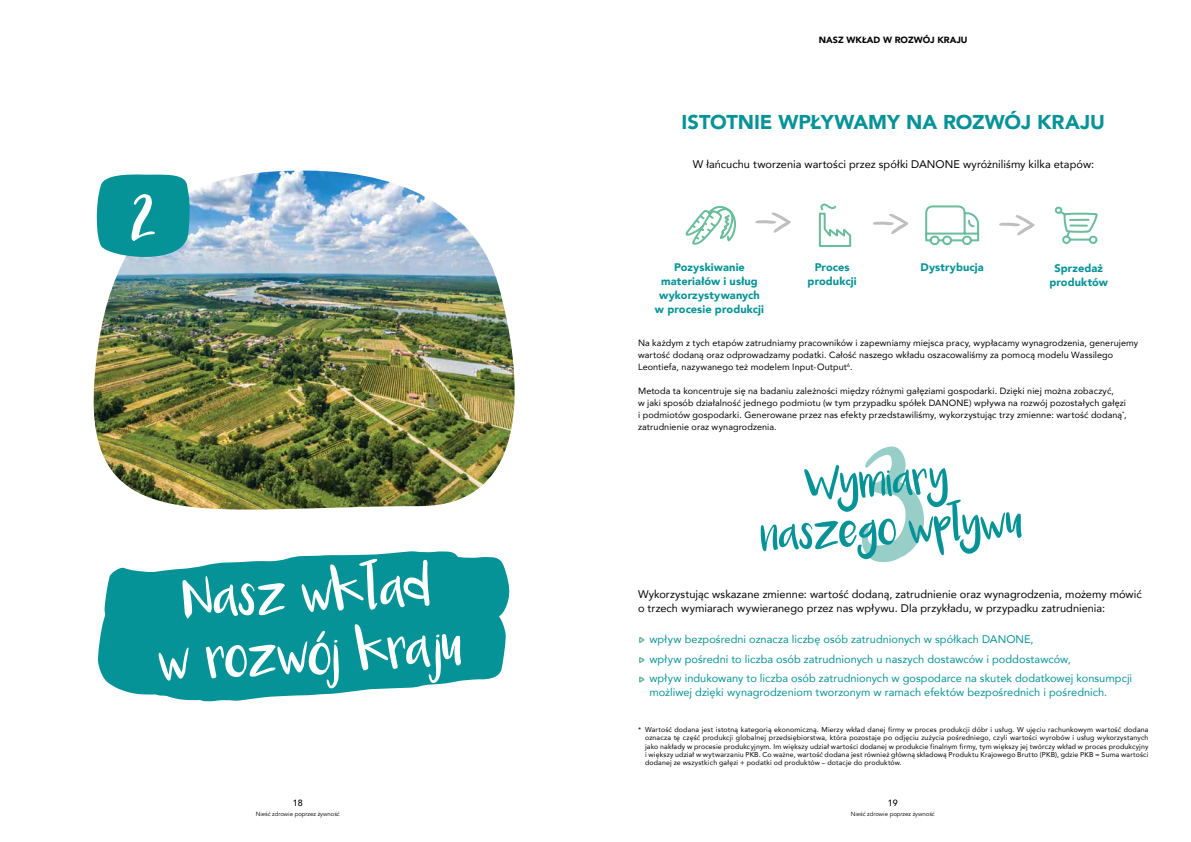
<style>
.page{position:relative;width:1191px;height:842px;background:#fff}
.page>*{position:absolute;margin:0;border:0;box-sizing:border-box;transform-origin:0 0}
.t1{font:900 20px "Avenir";letter-spacing:-.005em;color:#069397}
.t2{font:11px/19.7px "Avenir";letter-spacing:.005em;color:#069397}
.t3{font:11px/14px "Avenir";letter-spacing:.005em;color:#000}
.t4{font:900 11px/14px "Avenir";letter-spacing:.01em;color:#069397;text-align:center}
.t5{font:9px/12px "Avenir";letter-spacing:.015em;color:#000}
.t6{font:900 9px "Avenir";color:#000}
.t7{font:500 9px "Avenir";color:#000}
.t8{font:7px/8.4px "Avenir";letter-spacing:.025em;color:#000;text-align:justify}
.t9{font:6px "Avenir";color:#000}
</style>
<div class="page">
<img style="left:93px;top:171px;width:422px;height:339px">
<svg style="left:98px;top:551px;width:412px;height:150px"></svg>
<svg style="left:95px;top:174px;width:96px;height:94px;background:#43aaaf"></svg>
<svg style="left:925px;top:205px;width:55px;height:41px"></svg>
<svg style="left:760px;top:446px;width:261px;height:116px"></svg>
<svg style="left:755px;top:212px;width:35px;height:21px"></svg>
<svg style="left:873px;top:214px;width:35px;height:20px"></svg>
<svg style="left:999px;top:215px;width:35px;height:20px"></svg>
<svg style="left:818px;top:203px;width:34px;height:44px"></svg>
<svg style="left:1054px;top:206px;width:44px;height:38px"></svg>
<svg style="left:638px;top:637px;width:7px;height:6px"></svg>
<svg style="left:638px;top:657px;width:7px;height:6px"></svg>
<svg style="left:638px;top:676px;width:7px;height:7px"></svg>
<svg style="left:685px;top:206px;width:51px;height:39px"></svg>
<p class="t7" style="left:293px;top:795px;width:11px">18</p>
<p class="t9" style="left:256px;top:810px;width:86px">Nieść zdrowie poprzez żywność</p>
<p class="t6" style="left:819px;top:32px;width:150px">NASZ WKŁAD W ROZWÓJ KRAJU</p>
<h1 class="t1" style="left:681px;top:105px;width:425px">ISTOTNIE WPŁYWAMY NA ROZWÓJ KRAJU</h1>
<h2 class="t3" style="left:692px;top:157px;width:403px">W łańcuchu tworzenia wartości przez spółki DANONE wyróżniliśmy kilka etapów:</h2>
<h2 class="t4" style="left:655px;top:259px;width:111px">Pozyskiwanie materiałów i usług wykorzystywanych w procesie produkcji</h2>
<h2 class="t4" style="left:807px;top:259px;width:51px">Proces produkcji</h2>
<h2 class="t4" style="left:920px;top:259px;width:65px">Dystrybucja</h2>
<h2 class="t4" style="left:1049px;top:261px;width:60px">Sprzedaż produktów</h2>
<p class="t5" style="left:638px;top:336px;width:501px">Na każdym z tych etapów zatrudniamy pracowników i zapewniamy miejsca pracy, wypłacamy wynagrodzenia, generujemy wartość dodaną oraz odprowadzamy podatki. Całość naszego wkładu oszacowaliśmy za pomocą modelu Wassilego<br>Leontiefa, nazywanego też modelem Input-Output<sup>6</sup>.</p>
<p class="t5" style="left:638px;top:384px;width:490px">Metoda ta koncentruje się na badaniu zależności między różnymi gałęziami gospodarki. Dzięki niej można zobaczyć,<br>w jaki sposób działalność jednego podmiotu (w tym przypadku spółek DANONE) wpływa na rozwój pozostałych gałęzi i podmiotów gospodarki. Generowane przez nas efekty przedstawiliśmy, wykorzystując trzy zmienne: wartość dodaną<sup>*</sup>, zatrudnienie oraz wynagrodzenia.</p>
<h2 class="t3" style="left:638px;top:587px;width:505px">Wykorzystując wskazane zmienne: wartość dodaną, zatrudnienie oraz wynagrodzenia, możemy mówić o trzech wymiarach wywieranego przez nas wpływu. Dla przykładu, w przypadku zatrudnienia:</h2>
<p class="t2" style="left:649px;top:629px;width:484px">wpływ bezpośredni oznacza liczbę osób zatrudnionych w spółkach DANONE,<br>wpływ pośredni to liczba osób zatrudnionych u naszych dostawców i poddostawców,<br>wpływ indukowany to liczba osób zatrudnionych w gospodarce na skutek dodatkowej konsumpcji</p>
<h2 class="t2" style="left:649px;top:682px;width:459px">możliwej dzięki wynagrodzeniom tworzonym w ramach efektów bezpośrednich i pośrednich.</h2>
<p class="t8" style="left:645px;top:725px;width:505px;text-indent:-7px">* Wartość dodana jest istotną kategorią ekonomiczną. Mierzy wkład danej firmy w proces produkcji dóbr i usług. W ujęciu rachunkowym wartość dodana oznacza tę część produkcji globalnej przedsiębiorstwa, która pozostaje po odjęciu zużycia pośredniego, czyli wartości wyrobów i usług wykorzystanych jako nakłady w procesie produkcyjnym. Im większy udział wartości dodanej w produkcie finalnym firmy, tym większy jej twórczy wkład w proces produkcyjny i większy udział w wytwarzaniu PKB. Co ważne, wartość dodana jest również główną składową Produktu Krajowego Brutto (PKB), gdzie PKB = Suma wartości dodanej ze wszystkich gałęzi + podatki od produktów – dotacje do produktów.</p>
<p class="t7" style="left:887px;top:795px;width:11px">19</p>
<p class="t9" style="left:850px;top:810px;width:86px">Nieść zdrowie poprzez żywność</p>
</div>
